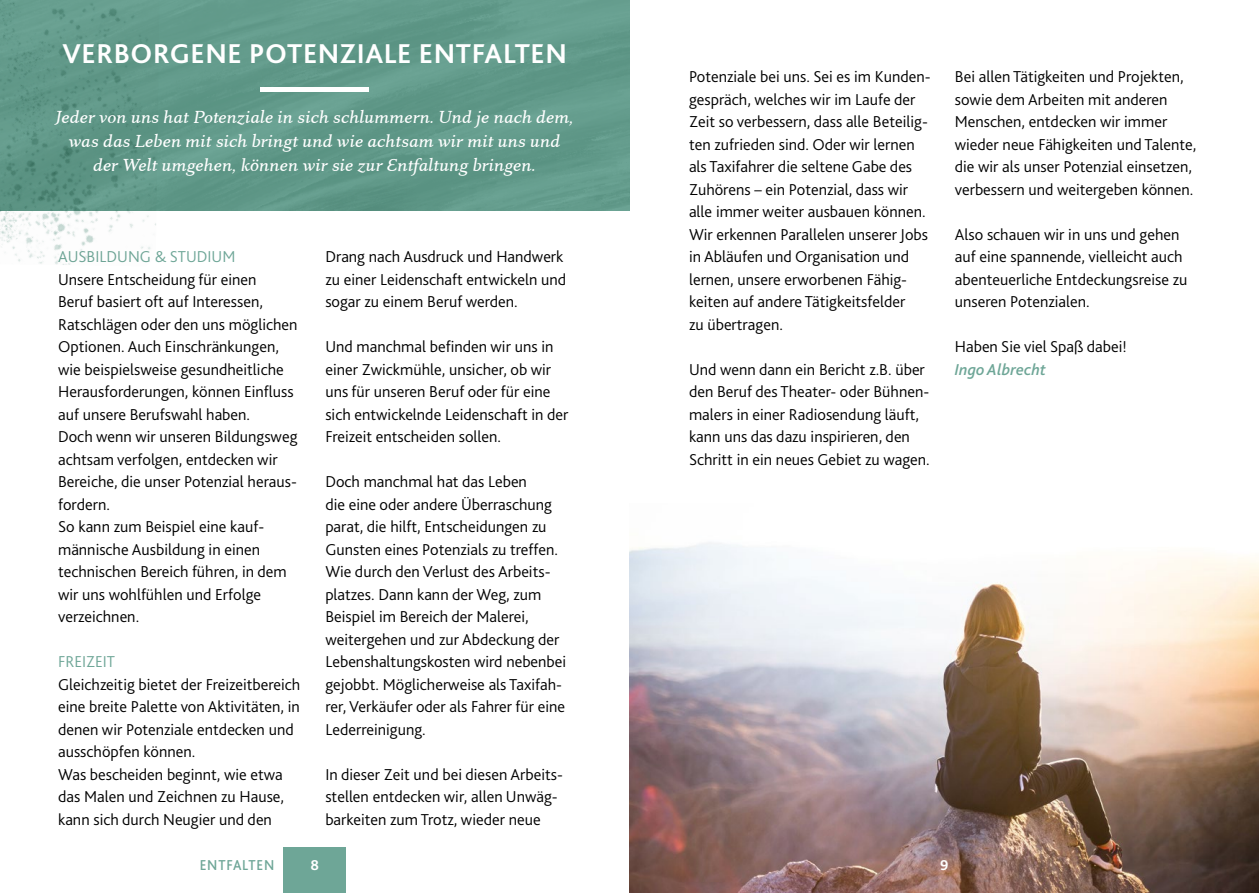
<style>
.page{position:relative;width:1259px;height:893px;background:#fff}
.page>*{position:absolute;margin:0;border:0;box-sizing:border-box;transform-origin:0 0}
.t1{font:700 28.5px "Bliss 2";letter-spacing:.02em;color:#fff}
.t2{font:italic 500 18px/24px "Eplica";letter-spacing:-.01em;color:#fff;text-align:center}
.t3{font:300 16.5px/22.5px "Bliss 2";color:#000}
.t4{font:300 16.5px "Bliss 2";color:#6ea697}
.t5{font:italic 500 16.5px "Bliss 2";color:#6ea697}
.t6{font:500 15px "Bliss 2";letter-spacing:.06em;color:#6ea697;scale:.92 1}
.t7{font:700 15px "Bliss 2";color:#fff}
</style>
<div class="page">
<img style="left:159px;top:0;width:470px;height:210px">
<div style="left:283px;top:847px;width:63px;height:46px;background:#6ea697"></div>
<hr style="left:260px;top:87px;width:109px;height:4px;background:#fff">
<img style="left:0;top:0;width:159px;height:265px">
<img style="left:629px;top:542px;width:630px;height:351px">
<h1 class="t1" style="left:62px;top:35px;width:506px">VERBORGENE POTENZIALE ENTFALTEN</h1>
<p class="t2" style="left:55px;top:105px;width:520px">Jeder von uns hat Potenziale in sich schlummern. Und je nach dem, was das Leben mit sich bringt und wie achtsam wir mit uns und der Welt umgehen, können wir sie zur Entfaltung bringen.</p>
<p class="t4" style="left:58px;top:246px;width:179px">AUSBILDUNG &amp; STUDIUM</p>
<p class="t3" style="left:58px;top:268px;width:241px">Unsere Entscheidung für einen<br>Beruf basiert oft auf Interessen,<br>Ratschlägen oder den uns möglichen<br>Optionen. Auch Einschränkungen, wie beispielsweise gesundheitliche<br>Herausforderungen, können Einfluss auf unsere Berufswahl haben.<br>Doch wenn wir unseren Bildungsweg achtsam verfolgen, entdecken wir<br>Bereiche, die unser Potenzial heraus&shy;fordern.<br>So kann zum Beispiel eine kauf&shy;männische Ausbildung in einen technischen Bereich führen, in dem wir uns wohlfühlen und Erfolge verzeichnen.</p>
<p class="t4" style="left:58px;top:651px;width:59px">FREIZEIT</p>
<p class="t3" style="left:58px;top:673px;width:244px">Gleichzeitig bietet der Freizeitbereich eine breite Palette von Aktivitäten, in denen wir Potenziale entdecken und ausschöpfen können.<br>Was bescheiden beginnt, wie etwa das Malen und Zeichnen zu Hause, kann sich durch Neugier und den</p>
<p class="t3" style="left:325px;top:245px;width:242px">Drang nach Ausdruck und Handwerk zu einer Leidenschaft entwickeln und sogar zu einem Beruf werden.</p>
<p class="t3" style="left:325px;top:335px;width:244px">Und manchmal befinden wir uns in einer Zwickmühle, unsicher, ob wir uns für unseren Beruf oder für eine sich entwickelnde Leidenschaft in der Freizeit entscheiden sollen.</p>
<p class="t3" style="left:325px;top:470px;width:242px">Doch manchmal hat das Leben<br>die eine oder andere Überraschung parat, die hilft, Entscheidungen zu Gunsten eines Potenzials zu treffen.<br>Wie durch den Verlust des Arbeits&shy;platzes. Dann kann der Weg, zum Beispiel im Bereich der Malerei, weitergehen und zur Abdeckung der Lebenshaltungskosten wird nebenbei gejobbt. Möglicherweise als Taxifah&shy;rer, Verkäufer oder als Fahrer für eine Lederreinigung.</p>
<p class="t3" style="left:325px;top:762px;width:237px">In dieser Zeit und bei diesen Arbeits&shy;stellen entdecken wir, allen Unwäg&shy;barkeiten zum Trotz, wieder neue</p>
<p class="t6" style="left:200px;top:855px;width:83px">ENTFALTEN</p>
<p class="t7" style="left:310px;top:855px;width:10px">8</p>
<p class="t3" style="left:689px;top:65px;width:243px">Potenziale bei uns. Sei es im Kunden&shy;gespräch, welches wir im Laufe der Zeit so verbessern, dass alle Beteilig&shy;ten zufrieden sind. Oder wir lernen als Taxifahrer die seltene Gabe des Zuhörens – ein Potenzial, dass wir alle immer weiter ausbauen können.<br>Wir erkennen Parallelen unserer Jobs in Abläufen und Organisation und lernen, unsere erworbenen Fähig&shy;keiten auf andere Tätigkeitsfelder<br>zu übertragen.</p>
<p class="t3" style="left:689px;top:358px;width:242px">Und wenn dann ein Bericht z.B. über den Beruf des Theater- oder Bühnen&shy;malers in einer Radiosendung läuft, kann uns das dazu inspirieren, den Schritt in ein neues Gebiet zu wagen.</p>
<p class="t3" style="left:955px;top:65px;width:243px">Bei allen Tätigkeiten und Projekten, sowie dem Arbeiten mit anderen Menschen, entdecken wir immer wieder neue Fähigkeiten und Talente, die wir als unser Potenzial einsetzen, verbessern und weitergeben können.</p>
<p class="t3" style="left:955px;top:223px;width:234px">Also schauen wir in uns und gehen auf eine spannende, vielleicht auch abenteuerliche Entdeckungsreise zu unseren Potenzialen.</p>
<p class="t3" style="left:955px;top:335px;width:173px">Haben Sie viel Spaß dabei!</p>
<p class="t5" style="left:955px;top:359px;width:93px">Ingo Albrecht</p>
<p class="t7" style="left:940px;top:855px;width:10px">9</p>
</div>
